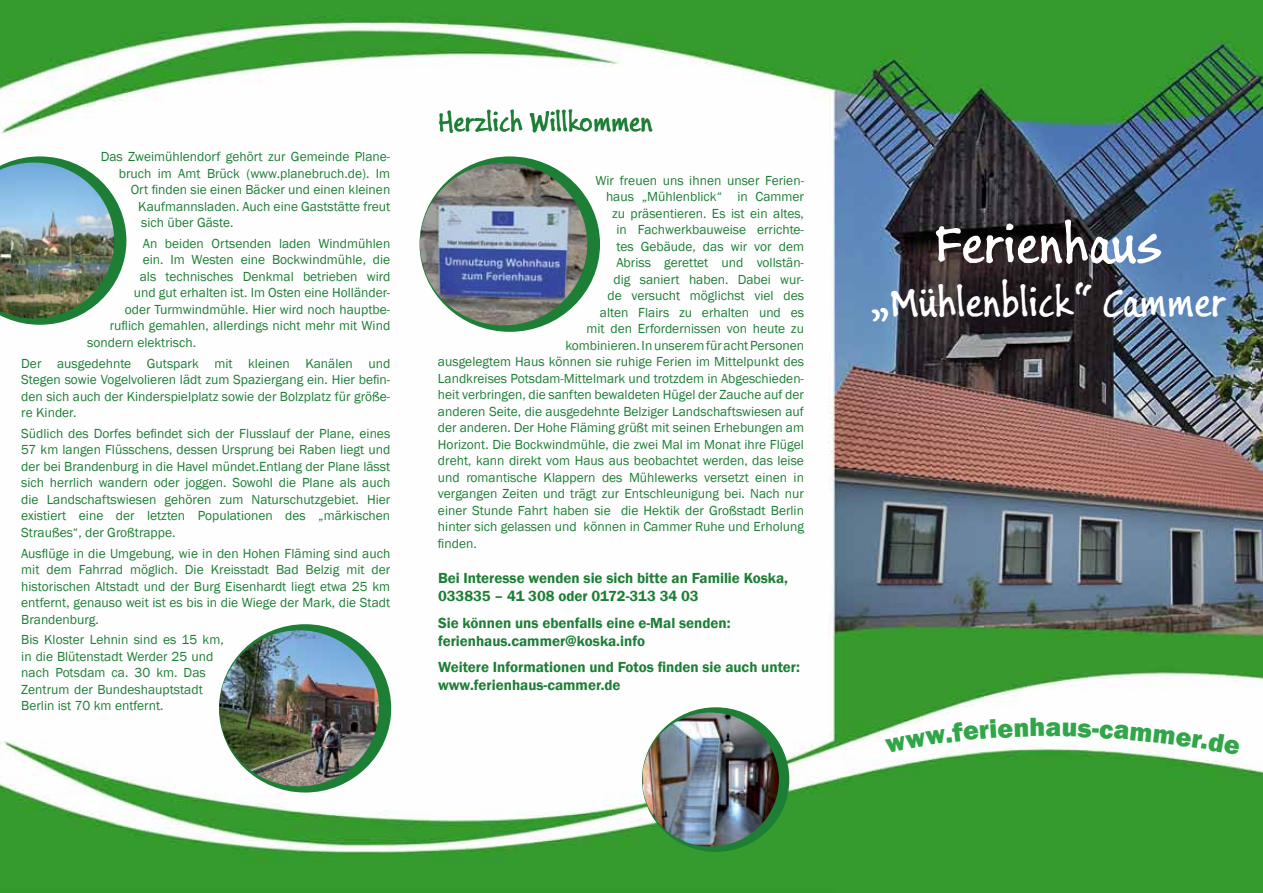
<style>
.page{position:relative;width:1263px;height:893px;background:#fff}
.page>*{position:absolute;margin:0;border:0;box-sizing:border-box;transform-origin:0 0}
.t1{font:60px "Buxton Sketch";color:#fff}
.t2{font:45px "Buxton Sketch";color:#fff}
.t3{font:30px "Buxton Sketch";color:#1d7e36}
.t4{font:800 27px "Franklin Gothic";color:#31a649}
.t5{font:600 15px/18px "Franklin Gothic";color:#1d7e36}
.t6{font:13.5px/16.5px "Franklin Gothic";color:#1d7e36;text-align:justify}
</style>
<div class="page">
<img style="left:0;top:0;width:1263px;height:893px">
<div style="left:420px;top:157px;width:179px;height:174px;background:#1d7e36;border-radius:50%"></div>
<img style="left:420px;top:163px;width:167px;height:162px">
<svg style="left:0;top:156px;width:126px;height:169px"></svg>
<img style="left:0;top:163px;width:114px;height:156px">
<div style="left:220px;top:625px;width:170px;height:167px;background:#1d7e36;border-radius:50%"></div>
<img style="left:219px;top:630px;width:160px;height:156px">
<div style="left:643px;top:708px;width:145px;height:143px;background:#1d7e36;border-radius:50%"></div>
<img style="left:642px;top:712px;width:137px;height:134px">
<svg style="left:885px;top:718px;width:159px;height:35px"></svg>
<svg style="left:1063px;top:723px;width:177px;height:32px"></svg>
<p class="t6" style="left:101px;top:149px;width:291px">Das Zweimühlendorf gehört zur Gemeinde Plane-</p>
<p class="t6" style="left:119px;top:165px;width:273px">bruch im Amt Brück (www.planebruch.de). Im</p>
<p class="t6" style="left:131px;top:182px;width:261px">Ort finden sie einen Bäcker und einen kleinen</p>
<p class="t6" style="left:138px;top:198px;width:254px">Kaufmannsladen. Auch eine Gaststätte freut</p>
<p class="t6" style="left:141px;top:215px;width:94px">sich über Gäste.</p>
<p class="t6" style="left:143px;top:235px;width:249px">An beiden Ortsenden laden Windmühlen</p>
<p class="t6" style="left:143px;top:252px;width:249px">ein. Im Westen eine Bockwindmühle, die</p>
<p class="t6" style="left:140px;top:268px;width:252px">als technisches Denkmal betrieben wird</p>
<p class="t6" style="left:134px;top:285px;width:258px">und gut erhalten ist. Im Osten eine Holländer-</p>
<p class="t6" style="left:125px;top:301px;width:267px">oder Turmwindmühle. Hier wird noch hauptbe-</p>
<p class="t6" style="left:110px;top:318px;width:282px">ruflich gemahlen, allerdings nicht mehr mit Wind</p>
<p class="t6" style="left:87px;top:334px;width:110px">sondern elektrisch.</p>
<p class="t6" style="left:21px;top:355px;width:371px">Der ausgedehnte Gutspark mit kleinen Kanälen und Stegen sowie Vogelvolieren lädt zum Spaziergang ein. Hier befin&shy;den sich auch der Kinderspielplatz sowie der Bolzplatz für größe&shy;re Kinder.</p>
<p class="t6" style="left:21px;top:425px;width:371px">Südlich des Dorfes befindet sich der Flusslauf der Plane, eines 57 km langen Flüsschens, dessen Ursprung bei Raben liegt und der bei Brandenburg in die Havel mündet.Entlang der Plane lässt sich herrlich wandern oder joggen. Sowohl die Plane als auch die Landschaftswiesen gehören zum Naturschutzgebiet. Hier existiert eine der letzten Populationen des „märkischen Straußes“, der Großtrappe.</p>
<p class="t6" style="left:21px;top:545px;width:371px">Ausflüge in die Umgebung, wie in den Hohen Fläming sind auch mit dem Fahrrad möglich. Die Kreisstadt Bad Belzig mit der historischen Altstadt und der Burg Eisenhardt liegt etwa 25 km entfernt, genauso weit ist es bis in die Wiege der Mark, die Stadt Brandenburg.</p>
<p class="t6" style="left:21px;top:632px;width:204px;text-align:left">Bis Kloster Lehnin sind es 15 km, in die Blütenstadt Werder 25 und nach Potsdam ca. 30 km. Das<br>Zentrum der Bundeshauptstadt<br>Berlin ist 70 km entfernt.</p>
<h3 class="t3" style="left:438px;top:101px;width:216px">Herzlich Willkommen</h3>
<p class="t6" style="left:595px;top:172px;width:210px">Wir freuen uns ihnen unser Ferien-</p>
<p class="t6" style="left:606px;top:189px;width:200px">haus „Mühlenblick“ in Cammer</p>
<p class="t6" style="left:612px;top:205px;width:193px">zu präsentieren. Es ist ein altes,</p>
<p class="t6" style="left:616px;top:222px;width:189px">in Fachwerkbauweise errichte-</p>
<p class="t6" style="left:616px;top:238px;width:189px">tes Gebäude, das wir vor dem</p>
<p class="t6" style="left:616px;top:255px;width:189px">Abriss gerettet und vollstän-</p>
<p class="t6" style="left:613px;top:271px;width:192px">dig saniert haben. Dabei wur-</p>
<p class="t6" style="left:607px;top:288px;width:198px">de versucht möglichst viel des</p>
<p class="t6" style="left:600px;top:304px;width:206px">alten Flairs zu erhalten und es</p>
<p class="t6" style="left:586px;top:321px;width:219px">mit den Erfordernissen von heute zu</p>
<p class="t6" style="left:565px;top:337px;width:240px">kombinieren. In unserem für acht Personen</p>
<p class="t6" style="left:438px;top:354px;width:368px">ausgelegtem Haus können sie ruhige Ferien im Mittelpunkt des</p>
<p class="t6" style="left:438px;top:370px;width:367px">Landkreises Potsdam-Mittelmark und trotzdem in Abgeschieden-</p>
<p class="t6" style="left:438px;top:387px;width:368px">heit verbringen, die sanften bewaldeten Hügel der Zauche auf der</p>
<p class="t6" style="left:438px;top:403px;width:367px">anderen Seite, die ausgedehnte Belziger Landschaftswiesen auf</p>
<p class="t6" style="left:438px;top:420px;width:368px">der anderen. Der Hohe Fläming grüßt mit seinen Erhebungen am</p>
<p class="t6" style="left:438px;top:436px;width:367px">Horizont. Die Bockwindmühle, die zwei Mal im Monat ihre Flügel</p>
<p class="t6" style="left:438px;top:453px;width:367px">dreht, kann direkt vom Haus aus beobachtet werden, das leise</p>
<p class="t6" style="left:438px;top:469px;width:367px">und romantische Klappern des Mühlewerks versetzt einen in</p>
<p class="t6" style="left:438px;top:486px;width:367px">vergangen Zeiten und trägt zur Entschleunigung bei. Nach nur</p>
<p class="t6" style="left:438px;top:502px;width:367px">einer Stunde Fahrt haben sie die Hektik der Großstadt Berlin</p>
<p class="t6" style="left:438px;top:519px;width:368px">hinter sich gelassen und können in Cammer Ruhe und Erholung</p>
<p class="t6" style="left:438px;top:535px;width:40px">finden.</p>
<p class="t5" style="left:438px;top:569px;width:352px">Bei Interesse wenden sie sich bitte an Familie Koska,<br>033835 – 41 308 oder 0172-313 34 03</p>
<p class="t5" style="left:438px;top:614px;width:294px">Sie können uns ebenfalls eine e-Mal senden: ferienhaus.cammer@koska.info</p>
<p class="t5" style="left:438px;top:658px;width:363px">Weitere Informationen und Fotos finden sie auch unter: www.ferienhaus-cammer.de</p>
<h1 class="t1" style="left:934px;top:202px;width:230px">Ferienhaus</h1>
<h2 class="t2" style="left:871px;top:271px;width:356px">„Mühlenblick“ Cammer</h2>
<h3 class="t4" style="left:1045px;top:710px;width:17px">a</h3>
</div>
